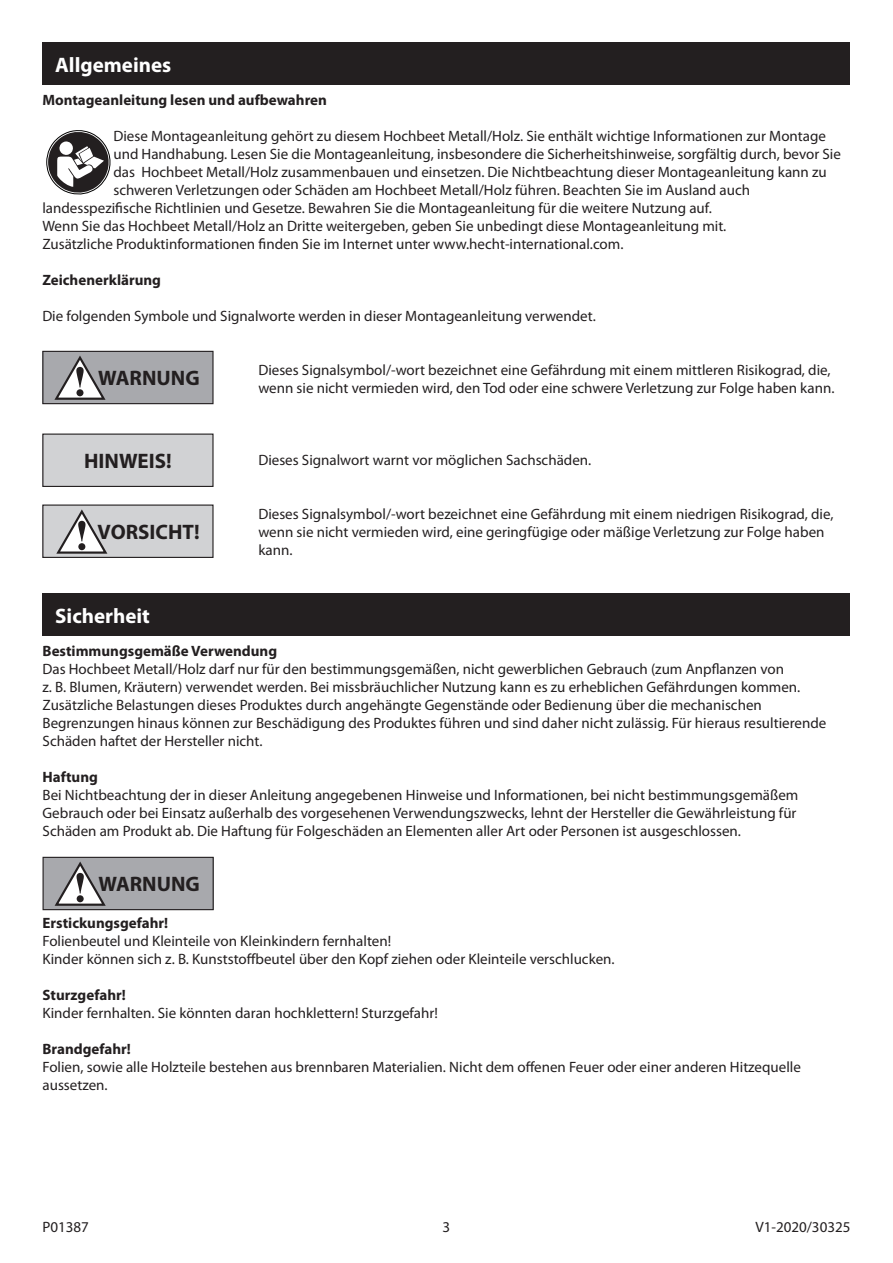
<style>
.page{position:relative;width:893px;height:1263px;background:#fff}
.page>*{position:absolute;margin:0;border:0;box-sizing:border-box;transform-origin:0 0}
.Überschrift_Balken{font:700 21px "Myriad Pro";color:#fff}
.HINWEIS{font:700 21px "Myriad Pro";color:#231f20}
.WARNUNG_VORSICHT{font:700 21px "Myriad Pro";color:#231f20}
.Fließtext{font:15px/18px "Myriad Pro";color:#231f20}
.Kapitelunterpunkte{font:700 15px "Myriad Pro";color:#231f20}
.Fließtext-2{font:700 15px "Myriad Pro";color:#231f20}
</style>
<div class="page">
<div style="left:43px;top:43px;width:807px;height:42px;background:#231f20"></div>
<svg style="left:47px;top:130px;width:64px;height:65px"></svg>
<div style="left:43px;top:351px;width:170px;height:53px;background:#a8a9ad"></div>
<div style="left:42px;top:351px;width:172px;height:53px;border:1px solid #231f20"></div>
<svg style="left:54px;top:356px;width:52px;height:44px"></svg>
<div style="left:43px;top:505px;width:170px;height:52px;background:#d1d2d4"></div>
<div style="left:42px;top:504px;width:172px;height:54px;border:1px solid #231f20"></div>
<svg style="left:56px;top:509px;width:52px;height:45px"></svg>
<div style="left:43px;top:434px;width:170px;height:52px;background:#d1d2d4"></div>
<div style="left:42px;top:433px;width:172px;height:54px;border:1px solid #231f20"></div>
<div style="left:43px;top:857px;width:170px;height:53px;background:#a8a9ad"></div>
<div style="left:43px;top:857px;width:171px;height:53px;border:1px solid #231f20"></div>
<svg style="left:54px;top:861px;width:52px;height:45px"></svg>
<div style="left:43px;top:593px;width:807px;height:43px;background:#231f20"></div>
<p class="Überschrift_Balken" style="left:55px;top:51px;width:117px">Allgemeines</p>
<p class="Kapitelunterpunkte" style="left:42px;top:90px;width:286px">Montageanleitung lesen und aufbewahren</p>
<p class="Fließtext" style="left:113px;top:127px;width:714px">Diese Montageanleitung gehört zu diesem Hochbeet Metall/Holz. Sie enthält wichtige Informationen zur Montage</p>
<p class="Fließtext" style="left:113px;top:145px;width:729px">und Handhabung. Lesen Sie die Montageanleitung, insbesondere die Sicherheitshinweise, sorgfältig durch, bevor Sie</p>
<p class="Fließtext" style="left:113px;top:163px;width:715px">das Hochbeet Metall/Holz zusammenbauen und einsetzen. Die Nichtbeachtung dieser Montageanleitung kann zu</p>
<p class="Fließtext" style="left:113px;top:181px;width:638px">schweren Verletzungen oder Schäden am Hochbeet Metall/Holz führen. Beachten Sie im Ausland auch</p>
<p class="Fließtext" style="left:42px;top:199px;width:671px">landesspezifische Richtlinien und Gesetze. Bewahren Sie die Montageanleitung für die weitere Nutzung auf.</p>
<p class="Fließtext" style="left:42px;top:217px;width:686px">Wenn Sie das Hochbeet Metall/Holz an Dritte weitergeben, geben Sie unbedingt diese Montageanleitung mit.<br>Zusätzliche Produktinformationen finden Sie im Internet unter www.hecht-international.com.</p>
<p class="Kapitelunterpunkte" style="left:42px;top:270px;width:120px">Zeichenerklärung</p>
<p class="Fließtext" style="left:42px;top:307px;width:555px">Die folgenden Symbole und Signalworte werden in dieser Montageanleitung verwendet.</p>
<p class="Fließtext" style="left:258px;top:361px;width:578px">Dieses Signalsymbol/-wort bezeichnet eine Gefährdung mit einem mittleren Risikograd, die, wenn sie nicht vermieden wird, den Tod oder eine schwere Verletzung zur Folge haben kann.</p>
<p class="WARNUNG_VORSICHT" style="left:98px;top:365px;width:103px">WARNUNG</p>
<p class="HINWEIS" style="left:84px;top:447px;width:89px">HINWEIS!</p>
<p class="HINWEIS" style="left:98px;top:518px;width:104px">VORSICHT!</p>
<p class="Überschrift_Balken" style="left:55px;top:602px;width:96px">Sicherheit</p>
<p class="Fließtext" style="left:258px;top:451px;width:334px">Dieses Signalwort warnt vor möglichen Sachschäden.</p>
<p class="Fließtext" style="left:258px;top:505px;width:577px">Dieses Signalsymbol/-wort bezeichnet eine Gefährdung mit einem niedrigen Risikograd, die,</p>
<p class="Fließtext" style="left:258px;top:523px;width:568px">wenn sie nicht vermieden wird, eine geringfügige oder mäßige Verletzung zur Folge haben kann.</p>
<p class="Kapitelunterpunkte" style="left:43px;top:641px;width:236px">Bestimmungsgemäße Verwendung</p>
<p class="Fließtext" style="left:43px;top:659px;width:785px">Das Hochbeet Metall/Holz darf nur für den bestimmungsgemäßen, nicht gewerblichen Gebrauch (zum Anpflanzen von<br>z. B. Blumen, Kräutern) verwendet werden. Bei missbräuchlicher Nutzung kann es zu erheblichen Gefährdungen kommen.<br>Zusätzliche Belastungen dieses Produktes durch angehängte Gegenstände oder Bedienung über die mechanischen Begrenzungen hinaus können zur Beschädigung des Produktes führen und sind daher nicht zulässig. Für hieraus resultierende Schäden haftet der Hersteller nicht.</p>
<p class="Kapitelunterpunkte" style="left:43px;top:767px;width:57px">Haftung</p>
<p class="Fließtext" style="left:43px;top:785px;width:757px">Bei Nichtbeachtung der in dieser Anleitung angegebenen Hinweise und Informationen, bei nicht bestimmungsgemäßem<br>Gebrauch oder bei Einsatz außerhalb des vorgesehenen Verwendungszwecks, lehnt der Hersteller die Gewährleistung für<br>Schäden am Produkt ab. Die Haftung für Folgeschäden an Elementen aller Art oder Personen ist ausgeschlossen.</p>
<p class="WARNUNG_VORSICHT" style="left:98px;top:870px;width:103px">WARNUNG</p>
<p class="Fließtext-2" style="left:43px;top:913px;width:127px">Erstickungsgefahr!</p>
<p class="Fließtext" style="left:43px;top:932px;width:350px">Folienbeutel und Kleinteile von Kleinkindern fernhalten!</p>
<p class="Fließtext" style="left:43px;top:950px;width:574px">Kinder können sich z. B. Kunststoffbeutel über den Kopf ziehen oder Kleinteile verschlucken.</p>
<p class="Fließtext-2" style="left:43px;top:985px;width:85px">Sturzgefahr!</p>
<p class="Fließtext" style="left:43px;top:1004px;width:397px">Kinder fernhalten. Sie könnten daran hochklettern! Sturzgefahr!</p>
<p class="Fließtext-2" style="left:43px;top:1039px;width:90px">Brandgefahr!</p>
<p class="Fließtext" style="left:43px;top:1058px;width:760px">Folien, sowie alle Holzteile bestehen aus brennbaren Materialien. Nicht dem offenen Feuer oder einer anderen Hitzequelle aussetzen.</p>
<p class="Fließtext" style="left:43px;top:1217px;width:48px">P01387</p>
<p class="Fließtext" style="left:443px;top:1217px;width:9px">3</p>
<p class="Fließtext" style="left:755px;top:1217px;width:97px">V1-2020/30325</p>
</div>
